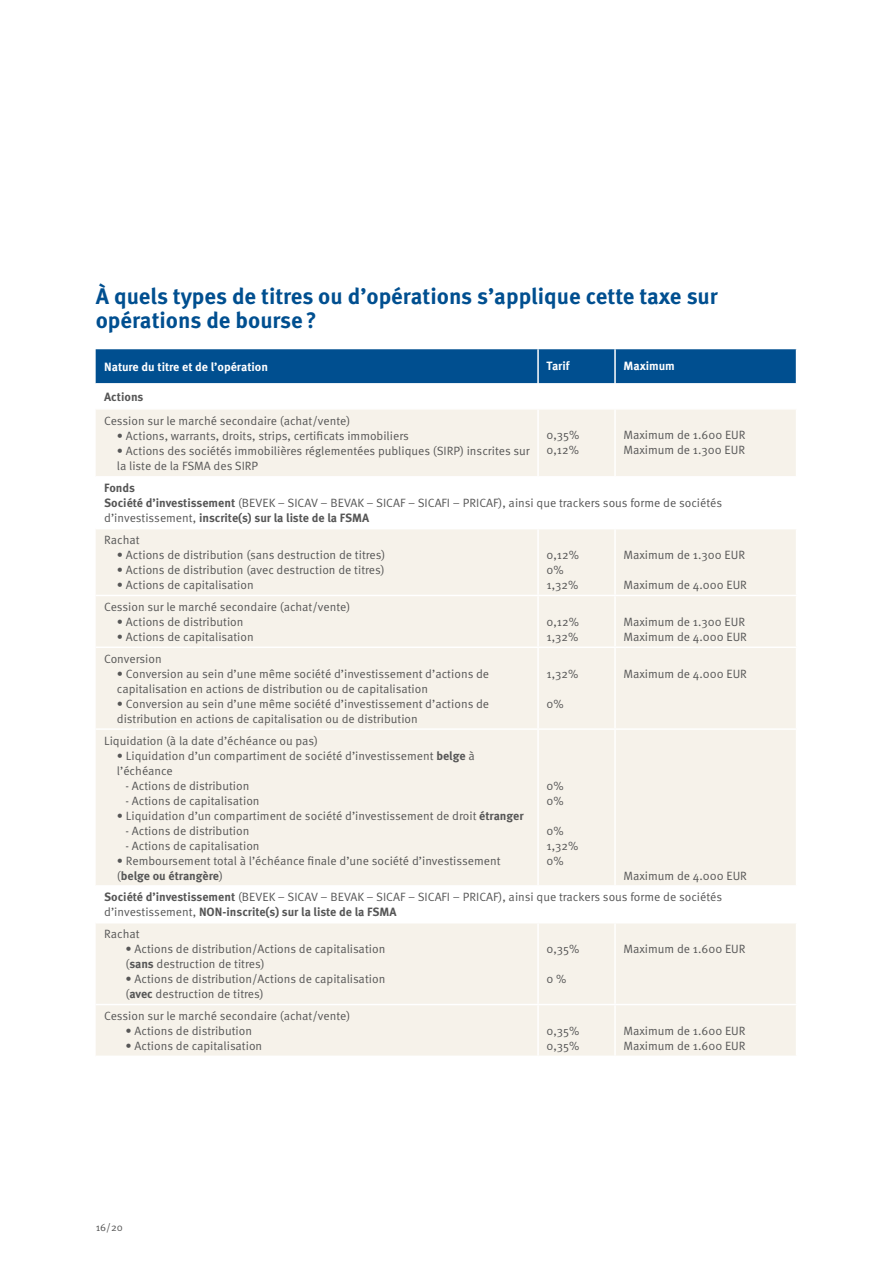
<style>
.page{position:relative;width:893px;height:1263px;background:#fff}
.page>*{position:absolute;margin:0;border:0;box-sizing:border-box;transform-origin:0 0}
.t1{font:700 22.5px/24px "Meta OT";color:#004f90}
.t2{font:12px/15px "Meta OT Norm";color:#565656}
.t3{font:700 12px "Meta OT";color:#565656}
.t4{font:700 12px "Meta OT";color:#fff}
.t5{font:10.5px "Meta OT Norm";color:#565656}
.s1{font-family:"Meta OT";font-weight:700}
.s2{font-family:"Meta OT Norm";font-weight:400}
</style>
<div class="page">
<svg style="left:96px;top:410px;width:700px;height:645px;background:#f7f3ec"></svg>
<div style="left:96px;top:349px;width:700px;height:35px;background:#004f90"></div>
<hr style="left:537px;top:410px;width:2px;height:66px;background:#fff">
<hr style="left:614px;top:410px;width:2px;height:66px;background:#fff">
<hr style="left:96px;top:476px;width:442px;height:2px;background:#fff">
<hr style="left:538px;top:476px;width:77px;height:2px;background:#fff">
<hr style="left:615px;top:476px;width:182px;height:2px;background:#fff">
<hr style="left:96px;top:528px;width:442px;height:1px;background:#fff">
<hr style="left:538px;top:528px;width:77px;height:1px;background:#fff">
<hr style="left:537px;top:529px;width:2px;height:66px;background:#fff">
<hr style="left:615px;top:528px;width:182px;height:1px;background:#fff">
<hr style="left:614px;top:529px;width:2px;height:66px;background:#fff">
<hr style="left:96px;top:595px;width:442px;height:1px;background:#fff">
<hr style="left:538px;top:595px;width:77px;height:1px;background:#fff">
<hr style="left:537px;top:596px;width:2px;height:50px;background:#fff">
<hr style="left:615px;top:595px;width:182px;height:1px;background:#fff">
<hr style="left:614px;top:596px;width:2px;height:50px;background:#fff">
<hr style="left:96px;top:646px;width:442px;height:2px;background:#fff">
<hr style="left:538px;top:646px;width:77px;height:2px;background:#fff">
<hr style="left:537px;top:648px;width:2px;height:80px;background:#fff">
<hr style="left:615px;top:646px;width:182px;height:2px;background:#fff">
<hr style="left:614px;top:648px;width:2px;height:80px;background:#fff">
<hr style="left:96px;top:728px;width:442px;height:2px;background:#fff">
<hr style="left:538px;top:728px;width:77px;height:2px;background:#fff">
<hr style="left:615px;top:728px;width:182px;height:2px;background:#fff">
<hr style="left:537px;top:730px;width:2px;height:155px;background:#fff">
<hr style="left:614px;top:730px;width:2px;height:155px;background:#fff">
<hr style="left:96px;top:885px;width:442px;height:2px;background:#fff">
<hr style="left:538px;top:885px;width:77px;height:2px;background:#fff">
<hr style="left:615px;top:885px;width:182px;height:2px;background:#fff">
<hr style="left:96px;top:922px;width:442px;height:1px;background:#fff">
<hr style="left:538px;top:922px;width:77px;height:1px;background:#fff">
<hr style="left:537px;top:923px;width:2px;height:81px;background:#fff">
<hr style="left:615px;top:922px;width:182px;height:1px;background:#fff">
<hr style="left:614px;top:923px;width:2px;height:81px;background:#fff">
<hr style="left:96px;top:1004px;width:442px;height:1px;background:#fff">
<hr style="left:538px;top:1004px;width:77px;height:1px;background:#fff">
<hr style="left:537px;top:1005px;width:2px;height:50px;background:#fff">
<hr style="left:615px;top:1004px;width:182px;height:1px;background:#fff">
<hr style="left:614px;top:1005px;width:2px;height:50px;background:#fff">
<hr style="left:537px;top:349px;width:2px;height:34px;background:#fff">
<hr style="left:614px;top:349px;width:2px;height:34px;background:#fff">
<h1 class="t1" style="left:96px;top:284px;width:623px">À quels types de titres ou d’opérations s’applique cette taxe sur opérations de bourse?</h1>
<p class="t4" style="left:104px;top:359px;width:165px">Nature du titre et de l’opération</p>
<p class="t4" style="left:547px;top:358px;width:25px">Tarif</p>
<p class="t4" style="left:623px;top:358px;width:53px">Maximum</p>
<p class="t3" style="left:104px;top:389px;width:41px">Actions</p>
<p class="t2" style="left:104px;top:413px;width:248px">Cession sur le marché secondaire (achat/vente)</p>
<p class="t2" style="left:117px;top:428px;width:294px">• Actions, warrants, droits, strips, certificats immobiliers</p>
<p class="t2" style="left:117px;top:443px;width:414px">• Actions des sociétés immobilières réglementées publiques (SIRP) inscrites sur la liste de la FSMA des SIRP</p>
<p class="t2" style="left:547px;top:428px;width:34px">0,35%<br>0,12%</p>
<p class="t2" style="left:623px;top:428px;width:124px">Maximum de 1.600 EUR<br>Maximum de 1.300 EUR</p>
<p class="t3" style="left:104px;top:480px;width:32px">Fonds</p>
<p class="t2" style="left:104px;top:496px;width:619px"><span class="s1">Société d’investissement</span> (BEVEK – SICAV – BEVAK – SICAF – SICAFI – PRICAF), ainsi que trackers sous forme de sociétés</p>
<p class="t3" style="left:104px;top:510px;width:267px"><span class="s2">d’investissement,</span> inscrite(s) sur la liste de la FSMA</p>
<p class="t2" style="left:104px;top:533px;width:37px">Rachat</p>
<p class="t2" style="left:117px;top:548px;width:270px">• Actions de distribution (sans destruction de titres)</p>
<p class="t2" style="left:117px;top:563px;width:269px">• Actions de distribution (avec destruction de titres)</p>
<p class="t2" style="left:117px;top:578px;width:138px">• Actions de capitalisation</p>
<p class="t2" style="left:547px;top:548px;width:34px">0,12%<br>0%<br>1,32%</p>
<p class="t2" style="left:623px;top:548px;width:123px">Maximum de 1.300 EUR</p>
<p class="t2" style="left:623px;top:578px;width:125px">Maximum de 4.000 EUR</p>
<p class="t2" style="left:104px;top:599px;width:248px">Cession sur le marché secondaire (achat/vente)</p>
<p class="t2" style="left:117px;top:614px;width:128px">• Actions de distribution</p>
<p class="t2" style="left:117px;top:629px;width:138px">• Actions de capitalisation</p>
<p class="t2" style="left:104px;top:651px;width:59px">Conversion</p>
<p class="t2" style="left:117px;top:666px;width:374px">• Conversion au sein d’une même société d’investissement d’actions de capitalisation en actions de distribution ou de capitalisation</p>
<p class="t2" style="left:117px;top:696px;width:374px">• Conversion au sein d’une même société d’investissement d’actions de distribution en actions de capitalisation ou de distribution</p>
<p class="t2" style="left:547px;top:614px;width:34px">0,12%<br>1,32%</p>
<p class="t2" style="left:623px;top:614px;width:125px">Maximum de 1.300 EUR<br>Maximum de 4.000 EUR</p>
<p class="t2" style="left:547px;top:666px;width:33px">1,32%</p>
<p class="t2" style="left:547px;top:696px;width:19px">0%</p>
<p class="t2" style="left:623px;top:666px;width:125px">Maximum de 4.000 EUR</p>
<p class="t2" style="left:104px;top:733px;width:216px">Liquidation (à la date d’échéance ou pas)</p>
<p class="t2" style="left:117px;top:748px;width:359px">• Liquidation d’un compartiment de société d’investissement <span class="s1">belge</span> à l’échéance</p>
<p class="t2" style="left:125px;top:778px;width:125px">- Actions de distribution</p>
<p class="t2" style="left:125px;top:793px;width:136px">- Actions de capitalisation</p>
<p class="t2" style="left:117px;top:808px;width:408px">• Liquidation d’un compartiment de société d’investissement de droit <span class="s1">étranger</span></p>
<p class="t2" style="left:125px;top:823px;width:125px">- Actions de distribution</p>
<p class="t2" style="left:125px;top:838px;width:136px">- Actions de capitalisation</p>
<p class="t2" style="left:117px;top:853px;width:385px">• Remboursement total à l’échéance finale d’une société d’investissement</p>
<p class="t3" style="left:117px;top:868px;width:107px"><span class="s2">(</span>belge ou étrangère<span class="s2">)</span></p>
<p class="t2" style="left:547px;top:778px;width:19px">0%<br>0%</p>
<p class="t2" style="left:547px;top:823px;width:33px">0%<br>1,32%<br>0%</p>
<p class="t2" style="left:104px;top:865px;width:644px;line-height:21.8px;text-indent:519px">Maximum de 4.000 EUR<br><span class="s1">Société d’investissement</span> (BEVEK – SICAV – BEVAK – SICAF – SICAFI – PRICAF), ainsi que trackers sous forme de sociétés</p>
<p class="t3" style="left:104px;top:904px;width:294px"><span class="s2">d’investissement,</span> NON-inscrite(s) sur la liste de la FSMA</p>
<p class="t2" style="left:104px;top:927px;width:37px">Rachat</p>
<p class="t2" style="left:125px;top:942px;width:261px">• Actions de distribution/Actions de capitalisation (<span class="s1">sans</span> destruction de titres)</p>
<p class="t2" style="left:125px;top:972px;width:261px">• Actions de distribution/Actions de capitalisation (<span class="s1">avec</span> destruction de titres)</p>
<p class="t2" style="left:623px;top:942px;width:124px">Maximum de 1.600 EUR</p>
<p class="t2" style="left:547px;top:942px;width:34px">0,35%</p>
<p class="t2" style="left:547px;top:972px;width:21px">0 %</p>
<p class="t2" style="left:104px;top:1008px;width:248px">Cession sur le marché secondaire (achat/vente)</p>
<p class="t2" style="left:125px;top:1023px;width:128px">• Actions de distribution</p>
<p class="t2" style="left:125px;top:1038px;width:138px">• Actions de capitalisation</p>
<p class="t5" style="left:96px;top:1220px;width:29px">16/20</p>
<p class="t2" style="left:547px;top:1023px;width:34px">0,35%<br>0,35%</p>
<p class="t2" style="left:623px;top:1023px;width:124px">Maximum de 1.600 EUR<br>Maximum de 1.600 EUR</p>
</div>
